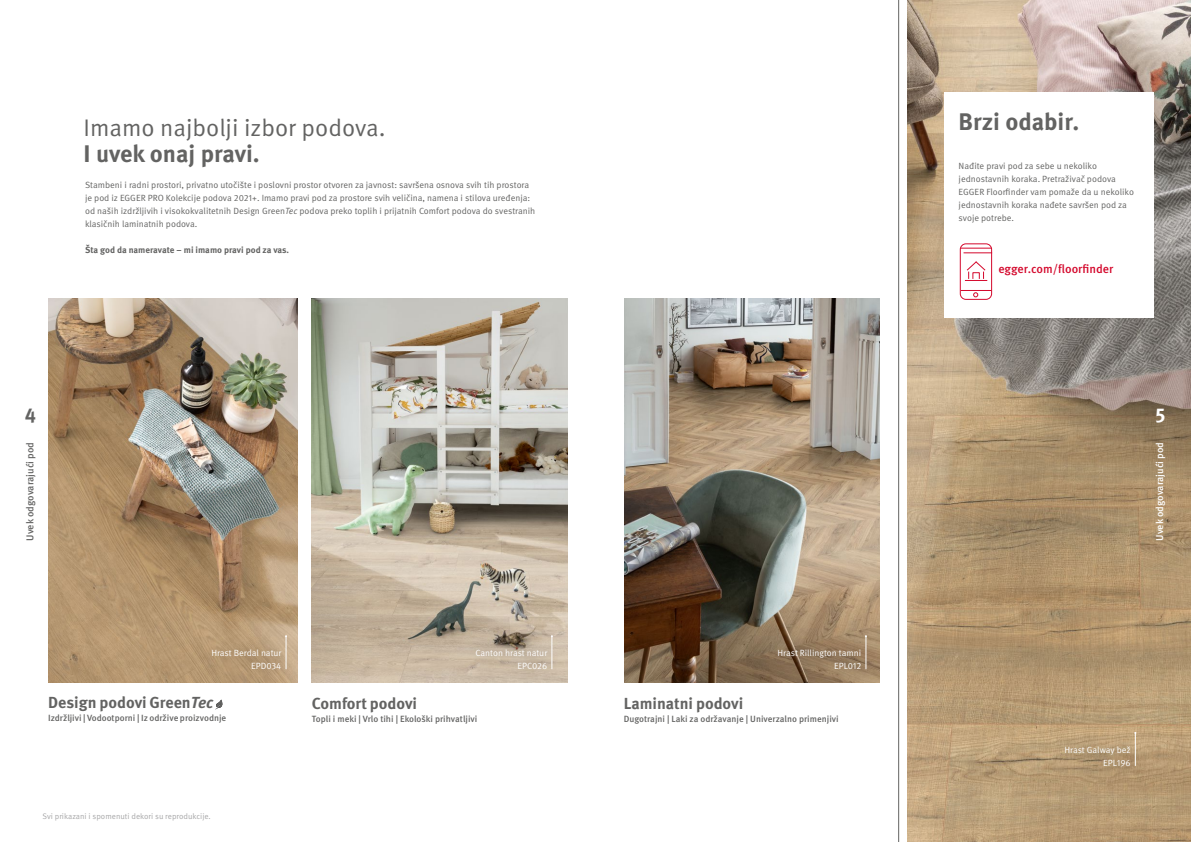
<style>
.page{position:relative;width:1191px;height:842px;background:#fff}
.page>*{position:absolute;margin:0;border:0;box-sizing:border-box;transform-origin:0 0}
.t1{font:700 24px "Meta Pro";letter-spacing:-.005em;color:#636362}
.t2{font:24px "Meta Pro";color:#636362}
.t3{font:700 20px "Meta Pro";color:#636362}
.t4{font:700 20px "Meta Pro";color:#fff}
.t5{font:700 16px "Meta Pro";color:#636362}
.t6{font:500 12px "Meta Pro";color:#d4082c}
.t7{font:500 10px "Meta Pro";color:#636362}
.t8{font:500 10px "Meta Pro";color:#fff}
.t9{font:9px/13px "Meta Pro";color:#636362}
.t10{font:500 9px "Meta Pro";color:#636362}
.t11{font:9px/13px "Meta Pro";color:#fff;text-align:right}
.t12{font:700 9px "Meta Pro";letter-spacing:-.005em;color:#636362}
.t13{font:8px "Meta Pro";color:#a7a7a8}
.s1{font-style:italic}
</style>
<div class="page">
<img style="left:624px;top:299px;width:255px;height:383px">
<img style="left:312px;top:299px;width:255px;height:383px">
<img style="left:48px;top:299px;width:250px;height:383px">
<img style="left:907px;top:0;width:284px;height:842px">
<div style="left:944px;top:92px;width:210px;height:225px;background:#fff"></div>
<div style="left:959px;top:243px;width:33px;height:57px;border:1px solid #d4082c;border-radius:6px"></div>
<svg style="left:963px;top:252px;width:29px;height:1px"></svg>
<svg style="left:973px;top:292px;width:5px;height:5px"></svg>
<hr style="left:960px;top:248px;width:31px;height:1px;background:#d4082c">
<hr style="left:961px;top:290px;width:30px;height:1px;background:#d4082c">
<svg style="left:965px;top:261px;width:21px;height:20px"></svg>
<svg style="left:215px;top:699px;width:7px;height:10px"></svg>
<div style="left:1051px;top:732px;width:93px;height:49px;background:#000;opacity:.5"></div>
<hr style="left:1135px;top:733px;width:1px;height:33px;background:#fff">
<div style="left:764px;top:635px;width:111px;height:49px;background:#000;opacity:.5"></div>
<hr style="left:865px;top:636px;width:1px;height:33px;background:#fff">
<div style="left:462px;top:635px;width:99px;height:49px;background:#000;opacity:.5"></div>
<hr style="left:551px;top:636px;width:1px;height:33px;background:#fff">
<div style="left:198px;top:635px;width:97px;height:49px;background:#000;opacity:.5"></div>
<hr style="left:286px;top:636px;width:1px;height:33px;background:#fff">
<hr style="left:898px;top:0;width:1px;height:842px;background:#636362">
<h1 class="t2" style="left:84px;top:114px;width:303px">Imamo najbolji izbor podova.</h1>
<h1 class="t1" style="left:84px;top:135px;width:178px">I uvek onaj pravi.</h1>
<p class="t9" style="left:85px;top:179px;width:452px">Stambeni i radni prostori, privatno utočište i poslovni prostor otvoren za javnost: savršena osnova svih tih prostora je pod iz EGGER PRO Kolekcije podova 2021+. Imamo pravi pod za prostore svih veličina, namena i stilova uređenja: od naših izdržljivih i visokokvalitetnih Design Green<span class="s1">Tec</span> podova preko toplih i prijatnih Comfort podova do svestranih klasičnih laminatnih podova.</p>
<p class="t12" style="left:85px;top:243px;width:206px">Šta god da nameravate – mi imamo pravi pod za vas.</p>
<h1 class="t1" style="left:958px;top:103px;width:122px">Brzi odabir.</h1>
<p class="t9" style="left:958px;top:159px;width:177px">Nađite pravi pod za sebe u nekoliko jednostavnih koraka. Pretraživač podova EGGER Floorfinder vam pomaže da u nekoliko jednostavnih koraka nađete savršen pod za svoje potrebe.</p>
<h3 class="t6" style="left:998px;top:261px;width:117px">egger.com/floorfinder</h3>
<h2 class="t3" style="left:25px;top:400px;width:13px">4</h2>
<h2 class="t4" style="left:1155px;top:400px;width:11px">5</h2>
<p class="t7" style="left:24px;top:541px;width:100px;rotate:-90deg">Uvek odgovarajući pod</p>
<p class="t8" style="left:1153px;top:541px;width:100px;rotate:-90deg">Uvek odgovarajući pod</p>
<p class="t11" style="left:211px;top:647px;width:72px">Hrast Berdal natur<br>EPD034</p>
<h3 class="t5" style="left:48px;top:690px;width:167px">Design podovi Green<span class="s1">Tec</span></h3>
<p class="t10" style="left:48px;top:712px;width:180px">Izdržljivi | Vodootporni | Iz održive proizvodnje</p>
<p class="t11" style="left:475px;top:647px;width:73px">Canton hrast natur<br>EPC026</p>
<h3 class="t5" style="left:312px;top:690px;width:107px">Comfort podovi</h3>
<p class="t10" style="left:312px;top:713px;width:167px">Topli i meki | Vrlo tihi | Ekološki prihvatljivi</p>
<p class="t13" style="left:43px;top:811px;width:170px">Svi prikazani i spomenuti dekori su reprodukcije.</p>
<p class="t11" style="left:777px;top:647px;width:85px">Hrast Rillington tamni<br>EPL012</p>
<h3 class="t5" style="left:624px;top:690px;width:121px">Laminatni podovi</h3>
<p class="t10" style="left:624px;top:713px;width:216px">Dugotrajni | Laki za održavanje | Univerzalno primenjivi</p>
<p class="t11" style="left:1064px;top:743px;width:68px">Hrast Galway bež<br>EPL196</p>
</div>
